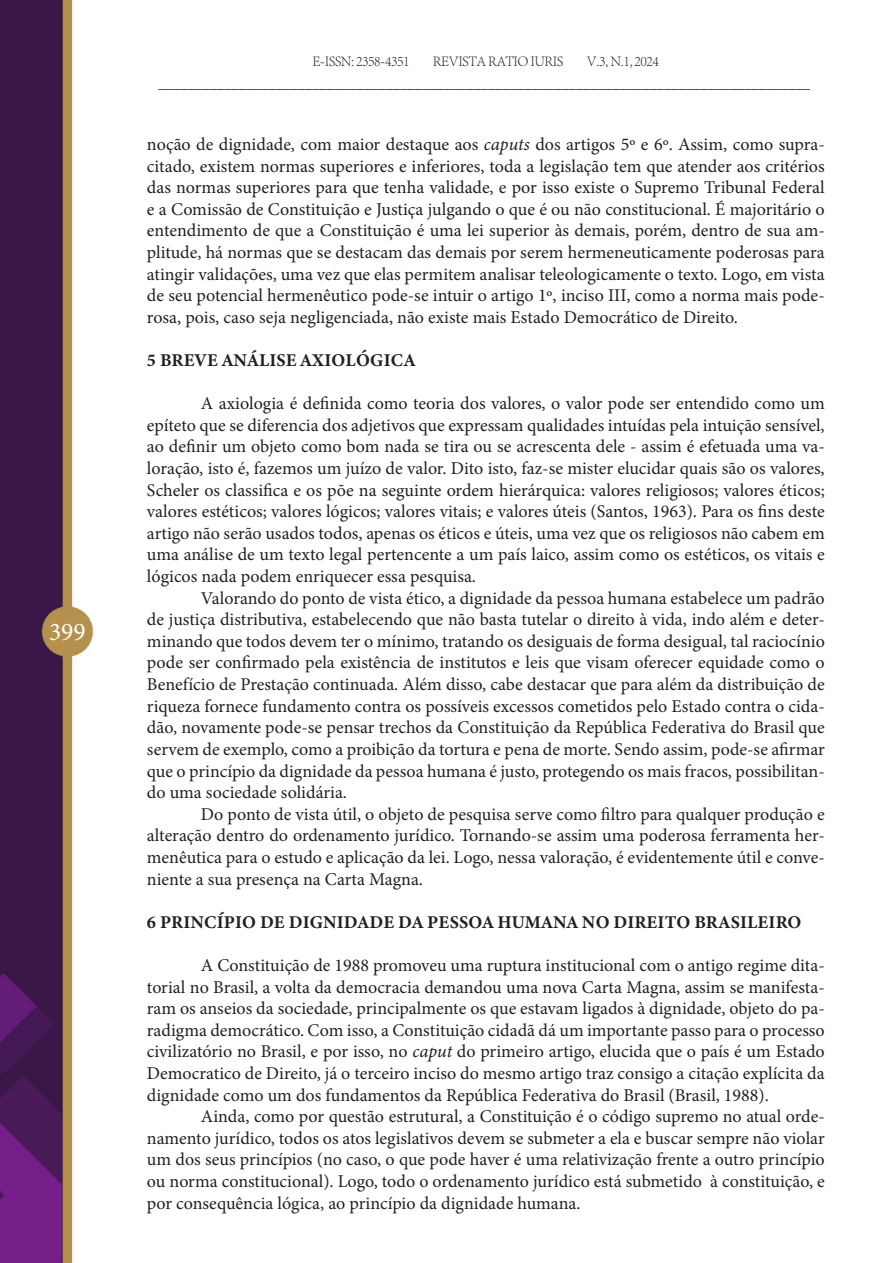
<style>
.page{position:relative;width:893px;height:1263px;background:#fff}
.page>*{position:absolute;margin:0;border:0;box-sizing:border-box;transform-origin:0 0}
.t1{font:25.5px "Minion Pro";color:#fff}
.t2{font:18px/21.6px "Minion Pro";color:#231f20;text-align:justify}
.t3{font:18px "Minion Variable Concept";letter-spacing:.005em;color:#231f20}
.t4{font:300 15px "Adobe Song Std";letter-spacing:-.04em;color:#231f20;scale:.95 1}
.s1{font-family:"Minion Variable Concept";font-style:italic}
</style>
<div class="page">
<img style="left:0;top:0;width:94px;height:1263px">
<p class="t1" style="left:49px;top:614px;width:38px">399</p>
<p class="t4" style="left:312px;top:52px;width:104px">E-ISSN: 2358-4351</p>
<p class="t4" style="left:433px;top:52px;width:139px">REVISTA RATIO IURIS</p>
<p class="t4" style="left:587px;top:52px;width:78px">V.3, N.1, 2024</p>
<p class="t4" style="left:159px;top:75px;width:687px">_________________________________________________________________________________________</p>
<p class="t2" style="left:147px;top:134px;width:679px">noção de dignidade, com maior destaque aos <span class="s1">caputs</span> dos artigos 5º e 6º. Assim, como supra&shy;citado, existem normas superiores e inferiores, toda a legislação tem que atender aos critérios das normas superiores para que tenha validade, e por isso existe o Supremo Tribunal Federal e a Comissão de Constituição e Justiça julgando o que é ou não constitucional. É majoritário o entendimento de que a Constituição é uma lei superior às demais, porém, dentro de sua am&shy;plitude, há normas que se destacam das demais por serem hermeneuticamente poderosas para atingir validações, uma vez que elas permitem analisar teleologicamente o texto. Logo, em vista de seu potencial hermenêutico pode-se intuir o artigo 1º, inciso III, como a norma mais pode&shy;rosa, pois, caso seja negligenciada, não existe mais Estado Democrático de Direito.</p>
<p class="t3" style="left:147px;top:348px;width:270px">5 BREVE ANÁLISE AXIOLÓGICA</p>
<p class="t2" style="left:147px;top:393px;width:679px;text-indent:54px">A axiologia é definida como teoria dos valores, o valor pode ser entendido como um epíteto que se diferencia dos adjetivos que expressam qualidades intuídas pela intuição sensível, ao definir um objeto como bom nada se tira ou se acrescenta dele - assim é efetuada uma va&shy;loração, isto é, fazemos um juízo de valor. Dito isto, faz-se mister elucidar quais são os valores, Scheler os classifica e os põe na seguinte ordem hierárquica: valores religiosos; valores éticos; valores estéticos; valores lógicos; valores vitais; e valores úteis (Santos, 1963). Para os fins deste artigo não serão usados todos, apenas os éticos e úteis, uma vez que os religiosos não cabem em uma análise de um texto legal pertencente a um país laico, assim como os estéticos, os vitais e lógicos nada podem enriquecer essa pesquisa.</p>
<p class="t2" style="left:147px;top:587px;width:679px;text-indent:54px">Valorando do ponto de vista ético, a dignidade da pessoa humana estabelece um padrão de justiça distributiva, estabelecendo que não basta tutelar o direito à vida, indo além e deter&shy;minando que todos devem ter o mínimo, tratando os desiguais de forma desigual, tal raciocínio pode ser confirmado pela existência de institutos e leis que visam oferecer equidade como o Benefício de Prestação continuada. Além disso, cabe destacar que para além da distribuição de riqueza fornece fundamento contra os possíveis excessos cometidos pelo Estado contra o cida&shy;dão, novamente pode-se pensar trechos da Constituição da República Federativa do Brasil que servem de exemplo, como a proibição da tortura e pena de morte. Sendo assim, pode-se afirmar que o princípio da dignidade da pessoa humana é justo, protegendo os mais fracos, possibilitan&shy;do uma sociedade solidária.</p>
<p class="t2" style="left:147px;top:803px;width:679px;text-indent:54px">Do ponto de vista útil, o objeto de pesquisa serve como filtro para qualquer produção e alteração dentro do ordenamento jurídico. Tornando-se assim uma poderosa ferramenta her&shy;menêutica para o estudo e aplicação da lei. Logo, nessa valoração, é evidentemente útil e conve&shy;niente a sua presença na Carta Magna.</p>
<p class="t3" style="left:147px;top:909px;width:656px">6 PRINCÍPIO DE DIGNIDADE DA PESSOA HUMANA NO DIREITO BRASILEIRO</p>
<p class="t2" style="left:147px;top:954px;width:679px;text-indent:54px">A Constituição de 1988 promoveu uma ruptura institucional com o antigo regime dita&shy;torial no Brasil, a volta da democracia demandou uma nova Carta Magna, assim se manifesta&shy;ram os anseios da sociedade, principalmente os que estavam ligados à dignidade, objeto do pa&shy;radigma democrático. Com isso, a Constituição cidadã dá um importante passo para o processo civilizatório no Brasil, e por isso, no <span class="s1">caput</span> do primeiro artigo, elucida que o país é um Estado Democratico de Direito, já o terceiro inciso do mesmo artigo traz consigo a citação explícita da dignidade como um dos fundamentos da República Federativa do Brasil (Brasil, 1988).</p>
<p class="t2" style="left:147px;top:1106px;width:679px;text-indent:54px">Ainda, como por questão estrutural, a Constituição é o código supremo no atual orde&shy;namento jurídico, todos os atos legislativos devem se submeter a ela e buscar sempre não violar um dos seus princípios (no caso, o que pode haver é uma relativização frente a outro princípio ou norma constitucional). Logo, todo o ordenamento jurídico está submetido à constituição, e por consequência lógica, ao princípio da dignidade humana.</p>
</div>
